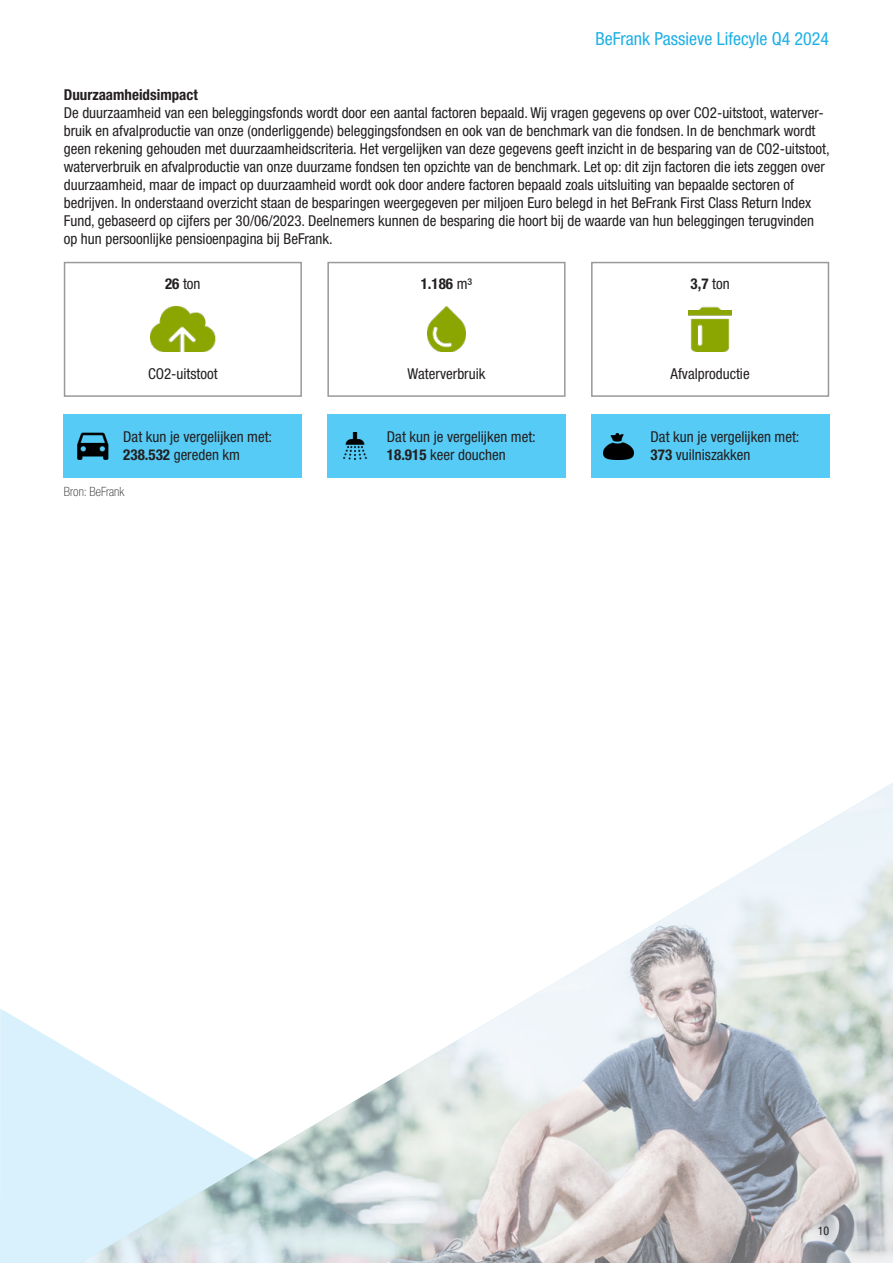
<style>
.page{position:relative;width:893px;height:1263px;background:#fff}
.page>*{position:absolute;margin:0;border:0;box-sizing:border-box;transform-origin:0 0}
.t1{font:condensed 18px "Helvetica Neue LT Std";color:#1fb0e6}
.Platte_tekst_10_12_z{font:condensed 15px/18px "Helvetica Neue LT Std";color:#231f20}
.Platte_tekst_10_12_z-2{font:700 condensed 15px "Helvetica Neue LT Std";color:#231f20}
.Bronvermelding_8_5_9{font:100 condensed 12.75px "Helvetica Neue LT Std";color:#231f20}
.NN_A4_Pagenumber_rig{font:condensed 12px "Helvetica Neue LT Std";color:#231f20}
.s1{font-weight:700}
.s2{font-weight:400}
</style>
<div class="page">
<svg style="left:1px;top:1009px;width:64px;height:254px;background:#dbf1fc"></svg>
<img style="left:78px;top:783px;width:815px;height:480px">
<svg style="left:0;top:1008px;width:1px;height:255px"></svg>
<div style="left:591px;top:415px;width:238px;height:63px;background:#56cbf5"></div>
<img style="left:604px;top:434px;width:29px;height:25px">
<div style="left:591px;top:262px;width:238px;height:135px;border:2px solid #99999a"></div>
<img style="left:689px;top:307px;width:42px;height:45px">
<div style="left:327px;top:415px;width:239px;height:63px;background:#56cbf5"></div>
<img style="left:343px;top:433px;width:24px;height:27px">
<div style="left:327px;top:262px;width:239px;height:135px;border:2px solid #99999a"></div>
<img style="left:427px;top:307px;width:39px;height:45px">
<div style="left:64px;top:415px;width:238px;height:63px;background:#56cbf5"></div>
<img style="left:77px;top:432px;width:32px;height:28px">
<div style="left:64px;top:262px;width:238px;height:135px;border:2px solid #99999a"></div>
<img style="left:150px;top:307px;width:65px;height:45px">
<p class="t1" style="left:595px;top:28px;width:235px">BeFrank Passieve Lifecyle Q4 2024</p>
<p class="Platte_tekst_10_12_z-2" style="left:64px;top:85px;width:136px">Duurzaamheidsimpact</p>
<p class="Platte_tekst_10_12_z" style="left:64px;top:103px;width:767px">De duurzaamheid van een beleggingsfonds wordt door een aantal factoren bepaald. Wij vragen gegevens op over CO2-uitstoot, waterver&shy;bruik en afvalproductie van onze (onderliggende) beleggingsfondsen en ook van de benchmark van die fondsen. In de benchmark wordt geen rekening gehouden met duurzaamheidscriteria. Het vergelijken van deze gegevens geeft inzicht in de besparing van de CO2-uitstoot, waterverbruik en afvalproductie van onze duurzame fondsen ten opzichte van de benchmark. Let op: dit zijn factoren die iets zeggen over duurzaamheid, maar de impact op duurzaamheid wordt ook door andere factoren bepaald zoals uitsluiting van bepaalde sectoren of bedrijven. In onderstaand overzicht staan de besparingen weergegeven per miljoen Euro belegd in het BeFrank First Class Return Index Fund, gebaseerd op cijfers per 30/06/2023. Deelnemers kunnen de besparing die hoort bij de waarde van hun beleggingen terugvinden op hun persoonlijke pensioenpagina bij BeFrank.</p>
<p class="Platte_tekst_10_12_z" style="left:165px;top:274px;width:37px"><span class="s1">26</span> ton</p>
<p class="Platte_tekst_10_12_z-2" style="left:421px;top:274px;width:53px">1.186 <span class="s2">m³</span></p>
<p class="Platte_tekst_10_12_z-2" style="left:691px;top:274px;width:41px">3,7 <span class="s2">ton</span></p>
<p class="Platte_tekst_10_12_z" style="left:148px;top:364px;width:71px">CO2-uitstoot</p>
<p class="Platte_tekst_10_12_z" style="left:408px;top:364px;width:79px">Waterverbruik</p>
<p class="Platte_tekst_10_12_z" style="left:671px;top:364px;width:81px">Afvalproductie</p>
<p class="Platte_tekst_10_12_z" style="left:123px;top:427px;width:150px">Dat kun je vergelijken met:</p>
<p class="Platte_tekst_10_12_z" style="left:123px;top:445px;width:118px"><span class="s1">238.532</span> gereden km</p>
<p class="Platte_tekst_10_12_z" style="left:387px;top:427px;width:150px">Dat kun je vergelijken met:</p>
<p class="Platte_tekst_10_12_z" style="left:387px;top:445px;width:120px"><span class="s1">18.915</span> keer douchen</p>
<p class="Platte_tekst_10_12_z" style="left:651px;top:427px;width:150px">Dat kun je vergelijken met:</p>
<p class="Platte_tekst_10_12_z" style="left:651px;top:445px;width:101px"><span class="s1">373</span> vuilniszakken</p>
<p class="Bronvermelding_8_5_9" style="left:64px;top:484px;width:62px">Bron: BeFrank</p>
<p class="NN_A4_Pagenumber_rig" style="left:818px;top:1224px;width:13px">10</p>
</div>
